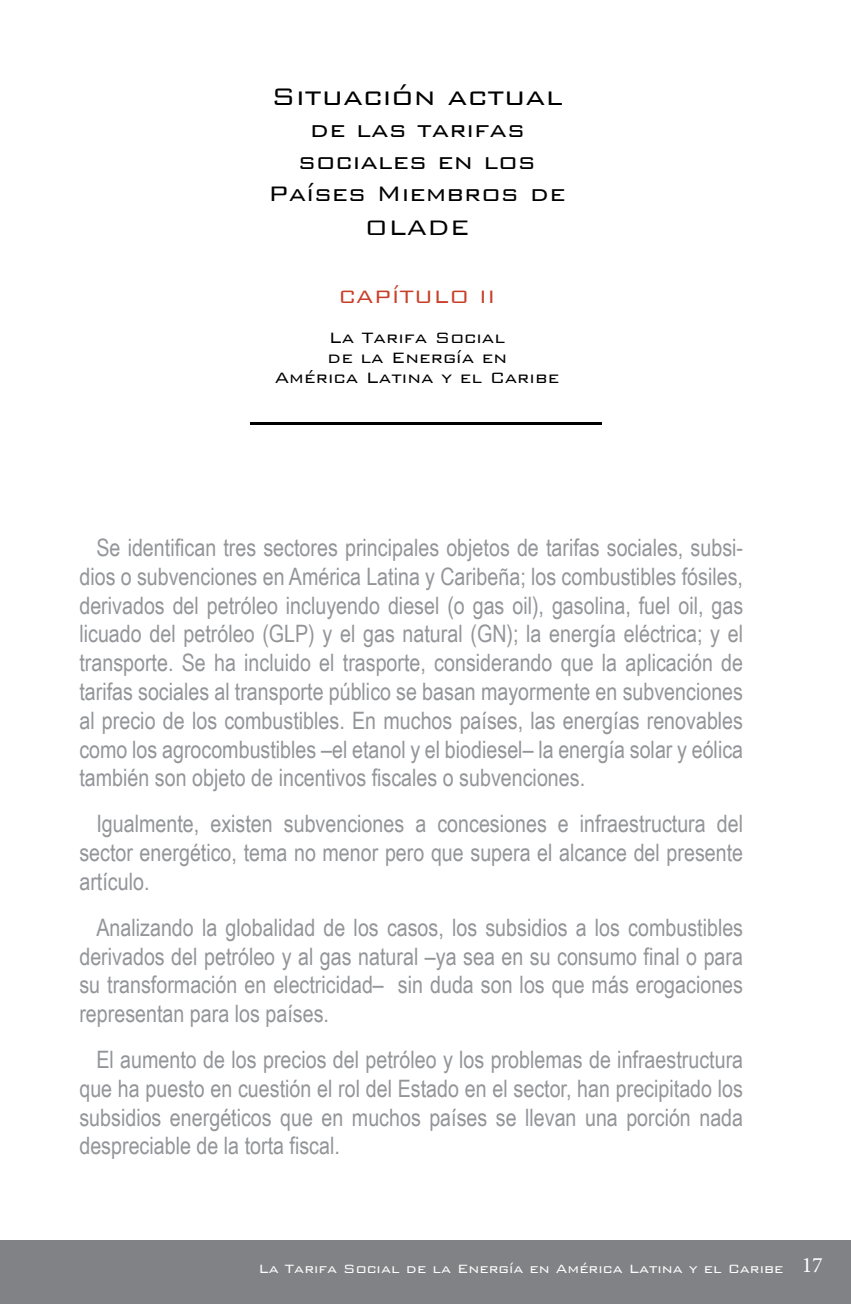
<style>
.page{position:relative;width:851px;height:1304px;background:#fff}
.page>*{position:absolute;margin:0;border:0;box-sizing:border-box;transform-origin:0 0}
.t1{font:300 32px "Bank Gothic";color:#000}
.t2{font:300 28px/32.6px "Bank Gothic";color:#000;text-align:center}
.t3{font:24px/28.8px "Arial Narrow";color:#939598;text-align:justify}
.t4{font:300 24px "Bank Gothic";color:#c8402a}
.t5{font:300 20px/20px "Bank Gothic";color:#000;text-align:center}
.t6{font:300 16px "Bank Gothic";color:#fff}
.s1{font-family:"Minion Pro";font-weight:400;font-size:22px}
</style>
<div class="page">
<div style="left:0;top:1240px;width:850px;height:64px;background:#808285"></div>
<hr style="left:250px;top:422px;width:351px;height:3px;background:#000">
<h1 class="t1" style="left:271px;top:72px;width:293px">Situación actual</h1>
<p class="t2" style="left:268px;top:110px;width:299px">de las tarifas sociales en los<br>Países Miembros de<br>OLADE</p>
<p class="t4" style="left:338px;top:278px;width:159px">CAPÍTULO II</p>
<p class="t5" style="left:275px;top:325px;width:286px">La Tarifa Social<br>de la Energía en<br>América Latina y el Caribe</p>
<p class="t3" style="left:79px;top:532px;width:665px;text-indent:17px">Se identifican tres sectores principales objetos de tarifas sociales, subsi&shy;dios o subvenciones en América Latina y Caribeña; los combustibles fósiles, derivados del petróleo incluyendo diesel (o gas oil), gasolina, fuel oil, gas licuado del petróleo (GLP) y el gas natural (GN); la energía eléctrica; y el transporte. Se ha incluido el trasporte, considerando que la aplicación de tarifas sociales al transporte público se basan mayormente en subvenciones al precio de los combustibles. En muchos países, las energías renovables como los agrocombustibles –el etanol y el biodiesel– la energía solar y eólica también son objeto de incentivos fiscales o subvenciones.</p>
<p class="t3" style="left:79px;top:809px;width:665px;text-indent:17px">Igualmente, existen subvenciones a concesiones e infraestructura del sector energético, tema no menor pero que supera el alcance del presente artículo.</p>
<p class="t3" style="left:79px;top:912px;width:665px;text-indent:17px">Analizando la globalidad de los casos, los subsidios a los combustibles derivados del petróleo y al gas natural –ya sea en su consumo final o para su transformación en electricidad– sin duda son los que más erogaciones representan para los países.</p>
<p class="t3" style="left:79px;top:1044px;width:665px;text-indent:17px">El aumento de los precios del petróleo y los problemas de infraestructura que ha puesto en cuestión el rol del Estado en el sector, han precipitado los subsidios energéticos que en muchos países se llevan una porción nada despreciable de la torta fiscal.</p>
<p class="t6" style="left:258px;top:1257px;width:565px">La Tarifa Social de la Energía en América Latina y el Caribe <span class="s1">17</span></p>
</div>
